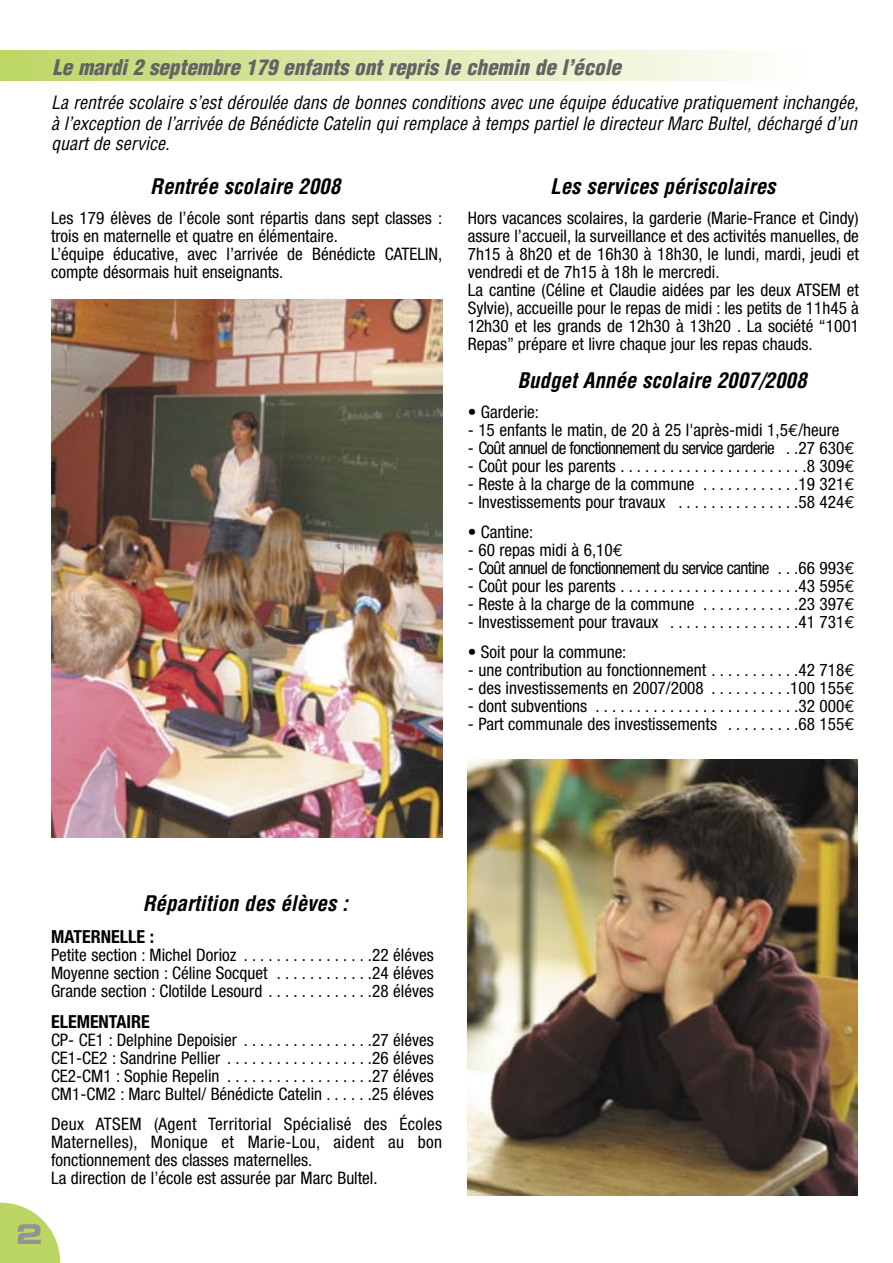
<style>
.page{position:relative;width:893px;height:1263px;background:#fff}
.page>*{position:absolute;margin:0;border:0;box-sizing:border-box;transform-origin:0 0}
.t1{font:27px "Eurostile Bold Extended Two";color:#939393}
.t2{font:italic 700 condensed 21px "Helvetica";color:#000}
.t3{font:italic 900 condensed 21px "Helvetica";color:#636363}
.t4{font:italic condensed 18px/20.1px "Helvetica";color:#000;text-align:justify}
.t5{font:700 condensed 18px "Helvetica Neue";color:#000}
.t6{font:condensed 17.25px/18px "Helvetica Neue";color:#000}
.t7{font:condensed 17.25px/18px "Helvetica Neue";letter-spacing:.02em;color:#000}
.t8{font:condensed 17.25px "Helvetica Neue";letter-spacing:-.04em;color:#000}
.s1{font-family:"Euro Mono";font-stretch:normal}
</style>
<div class="page">
<img style="left:468px;top:759px;width:389px;height:436px">
<div style="left:0;top:51px;width:804px;height:30px;background:linear-gradient(to right,#bed665,#fffeff)"></div>
<svg style="left:0;top:1202px;width:60px;height:61px"></svg>
<img style="left:51px;top:299px;width:391px;height:539px">
<p class="t3" style="left:53px;top:54px;width:570px">Le mardi 2 septembre 179 enfants ont repris le chemin de l’école</p>
<p class="t4" style="left:51px;top:93px;width:809px">La rentrée scolaire s’est déroulée dans de bonnes conditions avec une équipe éducative pratiquement inchangée, à l’exception de l’arrivée de Bénédicte Catelin qui remplace à temps partiel le directeur Marc Bultel, déchargé d’un quart de service.</p>
<p class="t2" style="left:150px;top:173px;width:192px">Rentrée scolaire 2008</p>
<p class="t6" style="left:51px;top:209px;width:393px">Les 179 élèves de l’école sont répartis dans sept classes : trois en maternelle et quatre en élémentaire.<br>L’équipe éducative, avec l’arrivée de Bénédicte CATELIN, compte désormais huit enseignants.</p>
<p class="t2" style="left:550px;top:173px;width:227px">Les services périscolaires</p>
<p class="t6" style="left:468px;top:209px;width:393px">Hors vacances scolaires, la garderie (Marie-France et Cindy) assure l’accueil, la surveillance et des activités manuelles, de 7h15 à 8h20 et de 16h30 à 18h30, le lundi, mardi, jeudi et vendredi et de 7h15 à 18h le mercredi.<br>La cantine (Céline et Claudie aidées par les deux ATSEM et Sylvie), accueille pour le repas de midi : les petits de 11h45 à 12h30 et les grands de 12h30 à 13h20 . La société “1001<br>Repas” prépare et livre chaque jour les repas chauds.</p>
<p class="t2" style="left:517px;top:367px;width:291px">Budget Année scolaire 2007/2008</p>
<p class="t6" style="left:468px;top:402px;width:73px">• Garderie:</p>
<p class="t6" style="left:468px;top:420px;width:373px">- 15 enfants le matin, de 20 à 25 l'après-midi 1,5<span class="s1">€</span>/heure</p>
<p class="t8" style="left:468px;top:438px;width:388px">- Coût annuel de fonctionnement du service garderie . .27 630<span class="s1">€</span></p>
<p class="t6" style="left:468px;top:456px;width:388px">- Coût pour les parents . . . . . . . . . . . . . . . . . . . . . . .8 309<span class="s1">€</span></p>
<p class="t6" style="left:468px;top:474px;width:388px">- Reste à la charge de la commune . . . . . . . . . . . .19 321<span class="s1">€</span></p>
<p class="t6" style="left:468px;top:492px;width:388px">- Investissements pour travaux . . . . . . . . . . . . . . .58 424<span class="s1">€</span></p>
<p class="t6" style="left:468px;top:522px;width:67px">• Cantine:</p>
<p class="t6" style="left:468px;top:540px;width:157px">- 60 repas midi à 6,10<span class="s1">€</span></p>
<p class="t8" style="left:468px;top:558px;width:388px">- Coût annuel de fonctionnement du service cantine . . .66 993<span class="s1">€</span></p>
<p class="t6" style="left:468px;top:576px;width:388px">- Coût pour les parents . . . . . . . . . . . . . . . . . . . . . .43 595<span class="s1">€</span></p>
<p class="t6" style="left:468px;top:594px;width:388px">- Reste à la charge de la commune . . . . . . . . . . . .23 397<span class="s1">€</span></p>
<p class="t6" style="left:468px;top:612px;width:388px">- Investissement pour travaux . . . . . . . . . . . . . . . .41 731<span class="s1">€</span></p>
<p class="t6" style="left:468px;top:642px;width:160px">• Soit pour la commune:</p>
<p class="t6" style="left:468px;top:660px;width:388px">- une contribution au fonctionnement . . . . . . . . . . .42 718<span class="s1">€</span></p>
<p class="t6" style="left:468px;top:678px;width:388px">- des investissements en 2007/2008 . . . . . . . . . .100 155<span class="s1">€</span></p>
<p class="t6" style="left:468px;top:696px;width:388px">- dont subventions . . . . . . . . . . . . . . . . . . . . . . . . .32 000<span class="s1">€</span></p>
<p class="t6" style="left:468px;top:714px;width:388px">- Part communale des investissements . . . . . . . . .68 155<span class="s1">€</span></p>
<p class="t2" style="left:143px;top:890px;width:207px">Répartition des élèves :</p>
<p class="t5" style="left:51px;top:925px;width:105px">MATERNELLE :</p>
<p class="t6" style="left:51px;top:945px;width:384px;text-align:justify">Petite section : Michel Dorioz . . . . . . . . . . . . . . . .22 éléves Moyenne section : Céline Socquet . . . . . . . . . . . .24 éléves Grande section : Clotilde Lesourd . . . . . . . . . . . . .28 éléves</p>
<p class="t5" style="left:51px;top:1011px;width:100px">ELEMENTAIRE</p>
<p class="t6" style="left:51px;top:1031px;width:384px;text-align:justify">CP- CE1 : Delphine Depoisier . . . . . . . . . . . . . . . .27 éléves CE1-CE2 : Sandrine Pellier . . . . . . . . . . . . . . . . . .26 éléves CE2-CM1 : Sophie Repelin . . . . . . . . . . . . . . . . . .27 éléves CM1-CM2 : Marc Bultel/ Bénédicte Catelin . . . . . .25 éléves</p>
<p class="t7" style="left:51px;top:1115px;width:393px">Deux ATSEM (Agent Territorial Spécialisé des Écoles Maternelles), Monique et Marie-Lou, aident au bon fonctionnement des classes maternelles.<br>La direction de l’école est assurée par Marc Bultel.</p>
<p class="t1" style="left:16px;top:1215px;width:28px">2</p>
</div>
